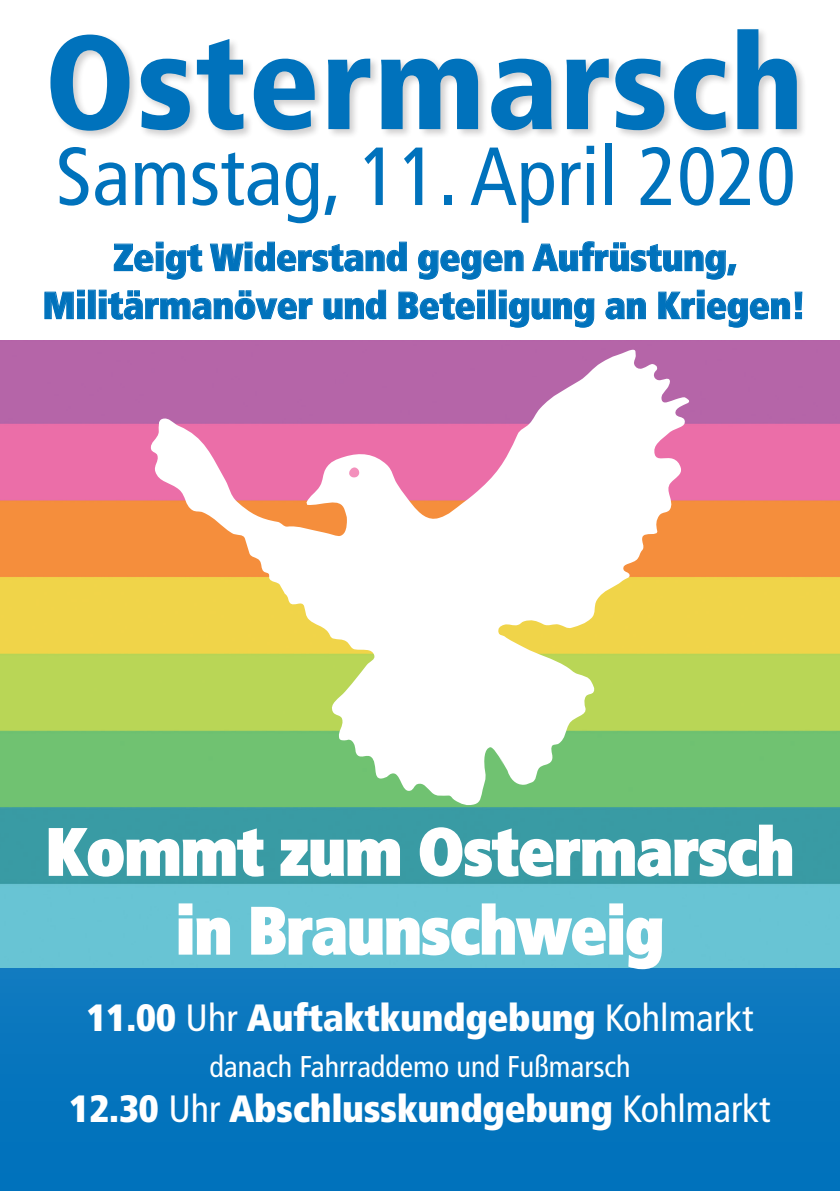
<style>
.page{position:relative;width:840px;height:1191px;background:#fff}
.page>*{position:absolute;margin:0;border:0;box-sizing:border-box;transform-origin:0 0}
.t1{font:900 condensed 133.2px "Frutiger";letter-spacing:.01em;color:#0072bc}
.t2{font:condensed 82.2px "Frutiger";color:#0072bc}
.t3{font:900 condensed 65.6px/78.8px "Frutiger";letter-spacing:-.01em;color:#fff;text-align:center}
.t4{font:900 condensed 38px "Frutiger";letter-spacing:-.01em;color:#fff}
.t5{font:900 condensed 38px/48px "Frutiger";letter-spacing:-.01em;color:#0072bc;text-align:center}
.t6{font:condensed 30px "Frutiger";color:#fff}
.s1{font-weight:400}
</style>
<div class="page">
<div style="left:0;top:357px;width:839px;height:834px;background:#0072bc"></div>
<img style="left:0;top:340px;width:839px;height:628px">
<svg style="left:149px;top:349px;width:540px;height:457px;background:#d8c8af"></svg>
<svg style="left:347px;top:467px;width:13px;height:10px"></svg>
<div style="left:49px;top:27px;width:757px;height:113px;background:#231f20;opacity:.21"></div>
<svg style="left:114px;top:242px;width:88px;height:37px"></svg>
<svg style="left:210px;top:242px;width:196px;height:29px"></svg>
<svg style="left:418px;top:250px;width:105px;height:29px"></svg>
<svg style="left:532px;top:241px;width:204px;height:38px"></svg>
<svg style="left:45px;top:290px;width:40px;height:29px"></svg>
<div style="left:88px;top:290px;width:7px;height:29px;border:1px solid #0072bc"></div>
<svg style="left:99px;top:290px;width:213px;height:29px"></svg>
<svg style="left:323px;top:290px;width:63px;height:29px"></svg>
<svg style="left:398px;top:290px;width:86px;height:29px"></svg>
<div style="left:488px;top:290px;width:7px;height:29px;border:1px solid #0072bc"></div>
<svg style="left:498px;top:290px;width:96px;height:37px"></svg>
<svg style="left:605px;top:298px;width:40px;height:21px"></svg>
<svg style="left:658px;top:290px;width:143px;height:37px"></svg>
<svg style="left:48px;top:827px;width:217px;height:50px;background:#60aeb5"></svg>
<svg style="left:279px;top:838px;width:122px;height:39px;background:#6bb4bb"></svg>
<svg style="left:418px;top:823px;width:374px;height:54px;background:#5eadb4"></svg>
<svg style="left:177px;top:902px;width:54px;height:53px;background:#89d1dd"></svg>
<svg style="left:250px;top:902px;width:413px;height:68px;background:#7ecbda"></svg>
<h1 class="t1" style="left:44px;top:3px;width:760px">Ostermarsch</h1>
<h2 class="t2" style="left:56px;top:129px;width:741px">Samstag, 11. April 2020</h2>
<p class="t5" style="left:43px;top:233px;width:764px">Zeigt Widerstand gegen Aufrüstung,<br>Militärmanöver und Beteiligung an Kriegen!</p>
<h3 class="t3" style="left:46px;top:812px;width:750px">Kommt zum Ostermarsch in Braunschweig</h3>
<p class="t4" style="left:87px;top:994px;width:667px">11.00 <span class="s1">Uhr</span> Auftaktkundgebung <span class="s1">Kohlmarkt</span></p>
<p class="t6" style="left:209px;top:1049px;width:422px">danach Fahrraddemo und Fußmarsch</p>
<p class="t4" style="left:70px;top:1086px;width:702px">12.30 <span class="s1">Uhr</span> Abschlusskundgebung <span class="s1">Kohlmarkt</span></p>
</div>
